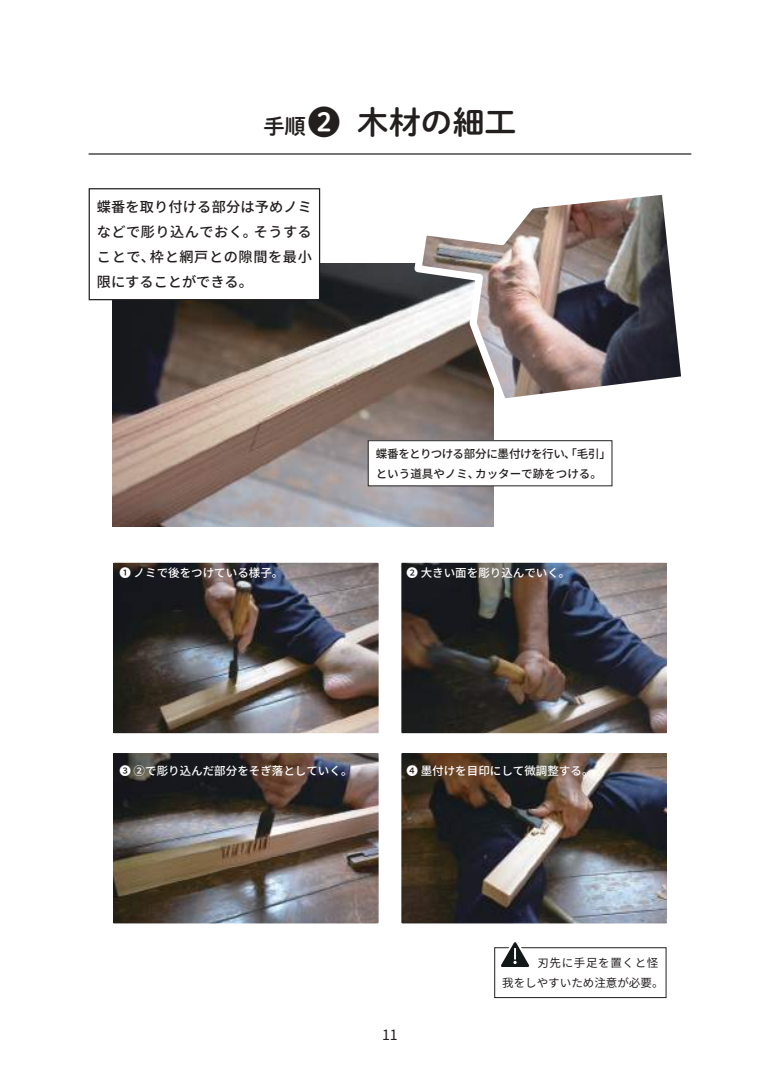
<style>
.page{position:relative;width:780px;height:1088px;background:#fff}
.page>*{position:absolute;margin:0;border:0;box-sizing:border-box;transform-origin:0 0}
.t1{font:31.88px "DNP Shuei M Go Std B";color:#241f1f}
.t2{font:500 14.12px/24.8px "Source Han Sans JP";letter-spacing:.03em;color:#241f1f;text-align:justify}
.t3{font:14.12px "Source Han Sans JP";color:#241f1f}
.t4{font:500 11.5px "Source Han Sans JP";color:#fff}
.t5{font:500 11.5px/20.1px "Source Han Sans JP";color:#241f1f}
.t6{font:11.5px/20.1px "Source Han Sans JP";color:#241f1f}
.s1{font-size:21.25px}
</style>
<div class="page">
<img style="left:112px;top:264px;width:381px;height:263px">
<img style="left:410px;top:195px;width:271px;height:215px">
<img style="left:114px;top:564px;width:263px;height:168px">
<div style="left:103px;top:553px;width:285px;height:190px;border:10px solid #fff;border-radius:5px"></div>
<img style="left:402px;top:564px;width:264px;height:168px">
<div style="left:391px;top:553px;width:286px;height:190px;border:10px solid #fff;border-radius:5px"></div>
<img style="left:114px;top:754px;width:263px;height:168px">
<div style="left:103px;top:743px;width:285px;height:190px;border:10px solid #fff;border-radius:5px"></div>
<img style="left:402px;top:754px;width:264px;height:168px">
<div style="left:391px;top:743px;width:286px;height:190px;border:10px solid #fff;border-radius:5px"></div>
<hr style="left:89px;top:153px;width:602px;height:2px;background:#241f1f">
<div style="left:494px;top:947px;width:172px;height:51px;border:1px solid #241f1f"></div>
<svg style="left:494px;top:942px;width:46px;height:30px"></svg>
<div style="left:89px;top:189px;width:230px;height:111px;background:#fff"></div>
<div style="left:89px;top:188px;width:231px;height:112px;border:1px solid #241f1f"></div>
<div style="left:368px;top:441px;width:244px;height:45px;background:#fff"></div>
<div style="left:368px;top:440px;width:244px;height:46px;border:1px solid #241f1f"></div>
<h1 class="t1" style="left:263px;top:98px;width:254px"><span class="s1">手順</span>❷ 木材の細工</h1>
<p class="t2" style="left:97px;top:195px;width:216px">蝶番を取り付ける部分は予めノミなどで彫り込んでおく。そうすることで、枠と網戸との隙間を最小限にすることができる。</p>
<p class="t4" style="left:119px;top:566px;width:165px">❶ ノミで後をつけている様子。</p>
<p class="t5" style="left:376px;top:443px;width:237px">蝶番をとりつける部分に墨付けを行い、「毛引」という道具やノミ、カッターで跡をつける。</p>
<p class="t4" style="left:406px;top:566px;width:165px">❷ 大きい面を彫り込んでいく。</p>
<p class="t4" style="left:119px;top:765px;width:234px">❸ ②で彫り込んだ部分をそぎ落としていく。</p>
<p class="t4" style="left:406px;top:765px;width:188px">❹ 墨付けを目印にして微調整する。</p>
<p class="t3" style="left:382px;top:1027px;width:17px">11</p>
<p class="t6" style="left:502px;top:953px;width:163px">　　　刃先に手足を置くと怪我をしやすいため注意が必要。</p>
</div>
